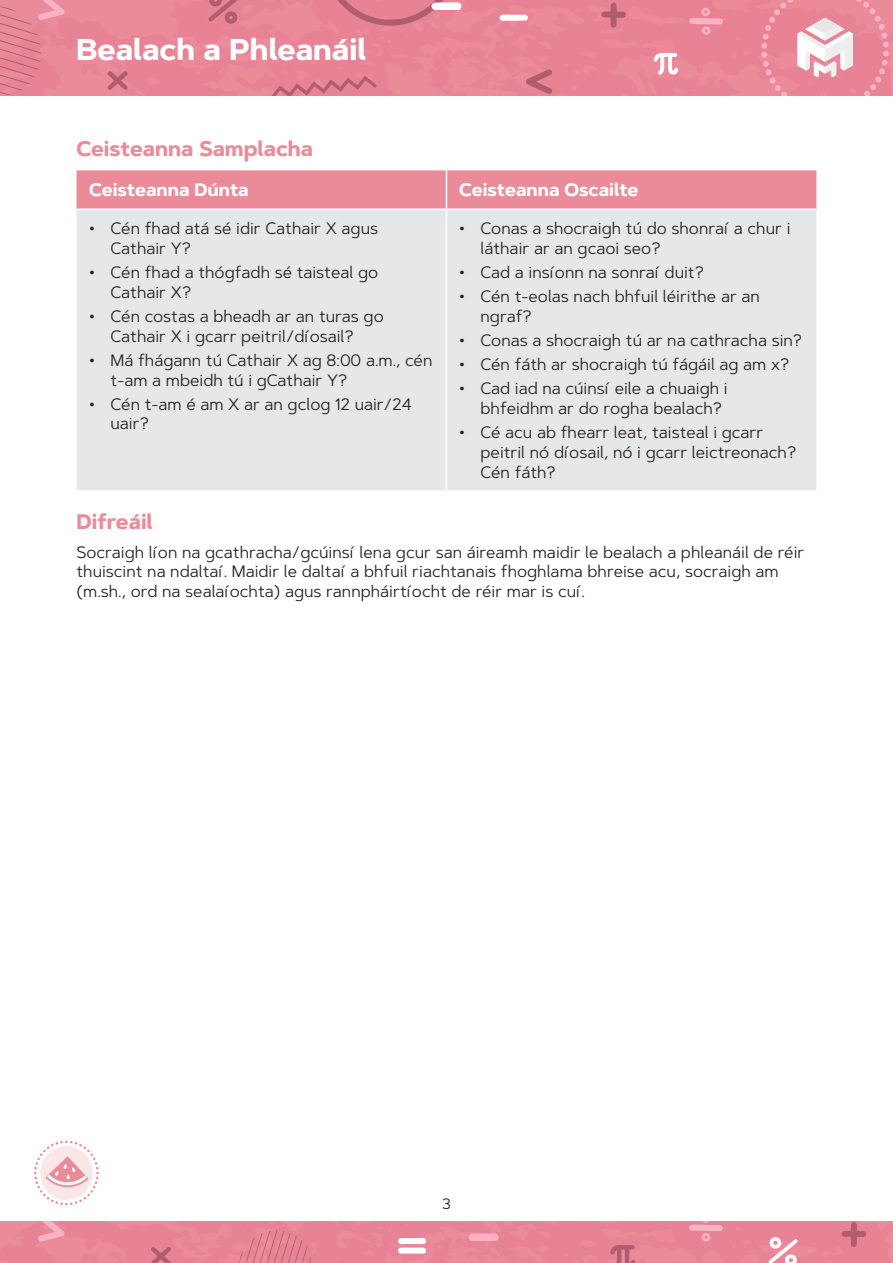
<style>
.page{position:relative;width:893px;height:1263px;background:#fff}
.page>*{position:absolute;margin:0;border:0;box-sizing:border-box;transform-origin:0 0}
.t1{font:700 30px "Artegra Sans";color:#fff}
.H2_Measure-PINK{font:700 21px "Artegra Sans";color:#eb8b99}
.Table_Headings{font:700 18px "Artegra Sans";color:#fff}
.Body{font:16.5px/19.8px "Artegra Sans";color:#231f20}
.t2{font:15px "Artegra Sans";color:#231f20}
</style>
<div class="page">
<div style="left:0;top:0;width:893px;height:96px;background:#e78394"></div>
<svg style="left:271px;top:76px;width:106px;height:20px;background:#da7b8b"></svg>
<svg style="left:103px;top:67px;width:29px;height:27px"></svg>
<svg style="left:0;top:0;width:75px;height:95px;background:#e68796"></svg>
<svg style="left:514px;top:64px;width:43px;height:32px"></svg>
<div style="left:502px;top:15px;width:23px;height:6px;background:#fff"></div>
<svg style="left:686px;top:5px;width:40px;height:33px"></svg>
<div style="left:604px;top:12px;width:19px;height:6px;background:#b05e6f"></div>
<div style="left:610px;top:6px;width:7px;height:19px;background:#b05e6f"></div>
<svg style="left:652px;top:51px;width:28px;height:27px"></svg>
<svg style="left:323px;top:0;width:135px;height:26px;background:#dd7d8e"></svg>
<svg style="left:204px;top:0;width:38px;height:27px"></svg>
<svg style="left:761px;top:0;width:128px;height:96px;background:#eb9ba8"></svg>
<div style="left:435px;top:3px;width:23px;height:7px;background:#fff"></div>
<svg style="left:0;top:1221px;width:893px;height:42px;background:#e78797"></svg>
<svg style="left:34px;top:1140px;width:65px;height:65px"></svg>
<div style="left:77px;top:170px;width:739px;height:38px;background:#eb8b99"></div>
<div style="left:77px;top:210px;width:739px;height:280px;background:#e6e7e9"></div>
<hr style="left:446px;top:170px;width:1px;height:38px;background:#fff">
<hr style="left:446px;top:210px;width:1px;height:280px;background:#fff">
<h1 class="t1" style="left:77px;top:28px;width:291px">Bealach a Phleanáil</h1>
<p class="H2_Measure-PINK" style="left:77px;top:133px;width:238px">Ceisteanna Samplacha</p>
<p class="Table_Headings" style="left:89px;top:177px;width:161px">Ceisteanna Dúnta</p>
<p class="Table_Headings" style="left:459px;top:177px;width:181px">Ceisteanna Oscailte</p>
<p class="Body" style="left:111px;top:218px;width:269px;text-indent:-21px">• Cén fhad atá sé idir Cathair X agus<br>Cathair Y?</p>
<p class="Body" style="left:111px;top:262px;width:269px;text-indent:-21px">• Cén fhad a thógfadh sé taisteal go<br>Cathair X?</p>
<p class="Body" style="left:89px;top:306px;width:296px;text-align:center">• Cén costas a bheadh ar an turas go<br>Cathair X i gcarr peitril/díosail?</p>
<p class="Body" style="left:111px;top:350px;width:323px;text-indent:-21px">• Má fhágann tú Cathair X ag 8:00 a.m., cén t-am a mbeidh tú i gCathair Y?</p>
<p class="Body" style="left:111px;top:394px;width:303px;text-indent:-21px">• Cén t-am é am X ar an gclog 12 uair/24 uair?</p>
<p class="Body" style="left:480px;top:218px;width:311px;text-indent:-21px">• Conas a shocraigh tú do shonraí a chur i láthair ar an gcaoi seo?</p>
<p class="Body" style="left:459px;top:262px;width:246px">• Cad a insíonn na sonraí duit?</p>
<p class="Body" style="left:480px;top:286px;width:281px;text-indent:-21px">• Cén t-eolas nach bhfuil léirithe ar an ngraf?</p>
<p class="Body" style="left:459px;top:330px;width:344px">• Conas a shocraigh tú ar na cathracha sin?</p>
<p class="Body" style="left:459px;top:354px;width:331px">• Cén fáth ar shocraigh tú fágáil ag am x?</p>
<p class="Body" style="left:480px;top:378px;width:249px;text-indent:-21px">• Cad iad na cúinsí eile a chuaigh i bhfeidhm ar do rogha bealach?</p>
<p class="Body" style="left:480px;top:422px;width:317px;text-indent:-21px">• Cé acu ab fhearr leat, taisteal i gcarr peitril nó díosail, nó i gcarr leictreonach?<br>Cén fáth?</p>
<p class="H2_Measure-PINK" style="left:77px;top:506px;width:78px">Difreáil</p>
<p class="Body" style="left:77px;top:542px;width:729px">Socraigh líon na gcathracha/gcúinsí lena gcur san áireamh maidir le bealach a phleanáil de réir thuiscint na ndaltaí. Maidir le daltaí a bhfuil riachtanais fhoghlama bhreise acu, socraigh am (m.sh., ord na sealaíochta) agus rannpháirtíocht de réir mar is cuí.</p>
<p class="t2" style="left:442px;top:1193px;width:10px">3</p>
</div>
